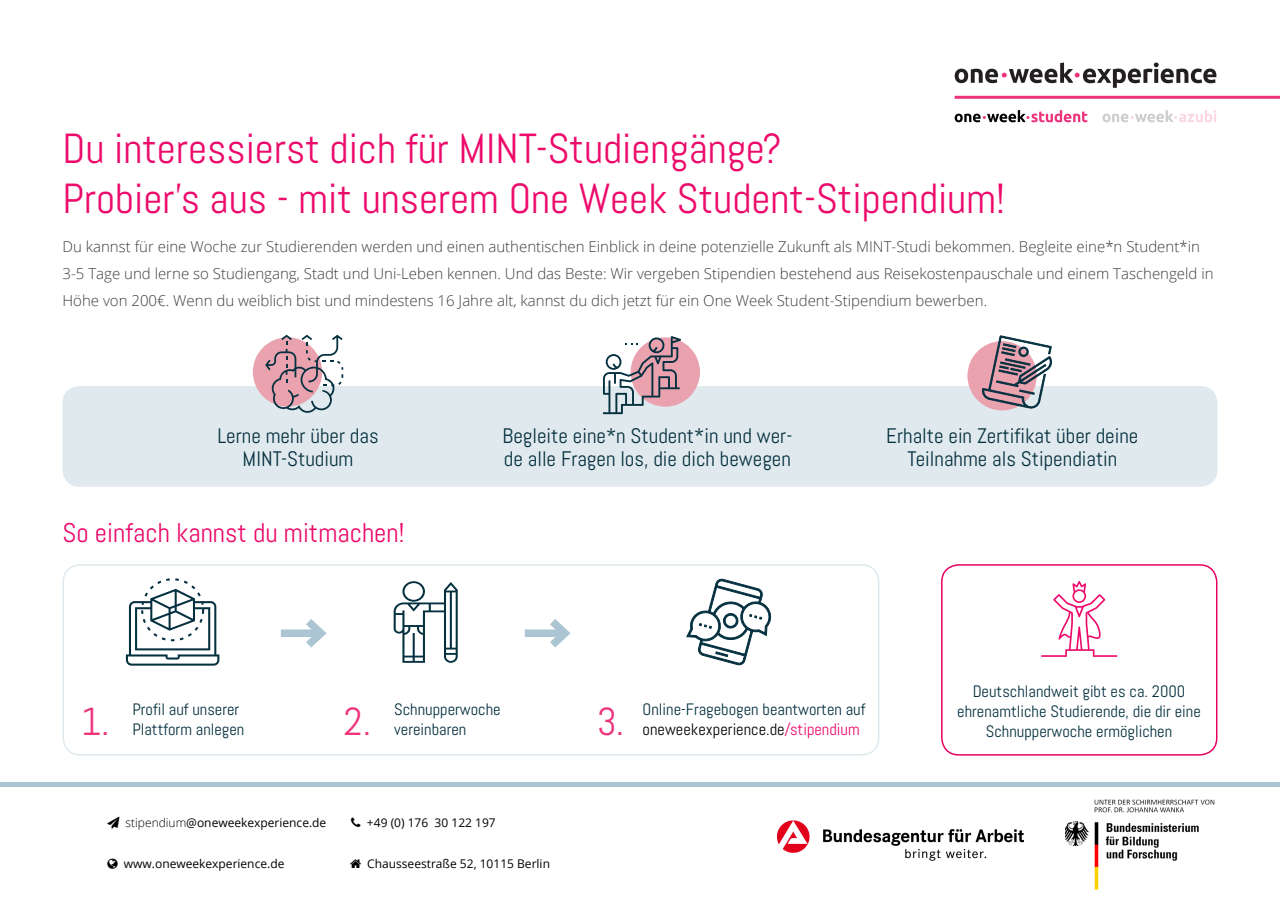
<style>
.page{position:relative;width:1280px;height:910px;background:#fff}
.page>*{position:absolute;margin:0;border:0;box-sizing:border-box;transform-origin:0 0}
.t1{font:42px "Abel";color:#ec0b6b}
.t2{font:39px "Abel";color:#ee337d}
.t3{font:27px "Abel";color:#ec0b6b}
.t4{font:21px/23px "Abel";color:#05303f;text-align:center}
.t5{font:16.5px/19.8px "Abel";color:#05303f;text-align:center}
.t6{font:16.5px "Abel";color:#000}
.Text_normal{font:300 15px/27px "Open Sans";color:#3e3e3f}
.t7{font:12px "Open Sans";color:#000}
.s1{color:#ec0b6b}
.s2{font-weight:300}
</style>
<div class="page">
<hr style="left:955px;top:96px;width:325px;height:3px;background:#ee337d">
<svg style="left:955px;top:63px;width:261px;height:25px"></svg>
<svg style="left:955px;top:110px;width:132px;height:12px"></svg>
<svg style="left:1102px;top:110px;width:114px;height:12px"></svg>
<div style="left:63px;top:564px;width:816px;height:192px;border:2px solid #e0e9ee;border-radius:17px"></div>
<svg style="left:686px;top:578px;width:86px;height:88px"></svg>
<div style="left:63px;top:386px;width:1154px;height:101px;background:#e0e9ee;border-radius:17px"></div>
<svg style="left:1041px;top:581px;width:76px;height:76px"></svg>
<div style="left:253px;top:337px;width:69px;height:70px;background:#eaa2af;border-radius:50%"></div>
<svg style="left:265px;top:335px;width:78px;height:78px"></svg>
<div style="left:631px;top:337px;width:69px;height:70px;background:#eaa2af;border-radius:50%"></div>
<svg style="left:603px;top:336px;width:78px;height:78px"></svg>
<div style="left:967px;top:341px;width:70px;height:69px;background:#eaa2af;border-radius:50%"></div>
<svg style="left:982px;top:335px;width:71px;height:75px"></svg>
<div style="left:281px;top:629px;width:40px;height:8px;background:#acc5d2"></div>
<svg style="left:298px;top:619px;width:29px;height:29px"></svg>
<div style="left:525px;top:629px;width:40px;height:8px;background:#acc5d2"></div>
<svg style="left:542px;top:619px;width:29px;height:29px"></svg>
<hr style="left:0;top:783px;width:1280px;height:4px;background:#acc5d2">
<img style="left:1065px;top:799px;width:150px;height:91px">
<img style="left:777px;top:820px;width:247px;height:41px">
<div style="left:941px;top:564px;width:276px;height:192px;border:2px solid #e60062;border-radius:17px"></div>
<svg style="left:126px;top:578px;width:93px;height:88px"></svg>
<svg style="left:394px;top:581px;width:64px;height:82px"></svg>
<h2 class="t1" style="left:63px;top:122px;width:720px">Du interessierst dich für MINT-Studiengänge?</h2>
<h2 class="t1" style="left:63px;top:172px;width:944px">Probier’s aus - mit unserem One Week Student-Stipendium!</h2>
<p class="Text_normal" style="left:63px;top:232px;width:1152px">Du kannst für eine Woche zur Studierenden werden und einen authentischen Einblick in deine potenzielle Zukunft als MINT-Studi bekommen. Begleite eine*n Student*in<br>3-5 Tage und lerne so Studiengang, Stadt und Uni-Leben kennen. Und das Beste: Wir vergeben Stipendien bestehend aus Reisekostenpauschale und einem Taschengeld in<br>Höhe von 200€. Wenn du weiblich bist und mindestens 16 Jahre alt, kannst du dich jetzt für ein One Week Student-Stipendium bewerben.</p>
<h2 class="t4" style="left:217px;top:424px;width:163px">Lerne mehr über das<br>MINT-Studium</h2>
<h2 class="t4" style="left:503px;top:424px;width:291px;text-align:left">Begleite eine*n Student*in und wer&shy;de alle Fragen los, die dich bewegen</h2>
<h2 class="t4" style="left:886px;top:424px;width:254px">Erhalte ein Zertifikat über deine<br>Teilnahme als Stipendiatin</h2>
<h2 class="t3" style="left:63px;top:516px;width:343px">So einfach kannst du mitmachen!</h2>
<p class="t2" style="left:81px;top:696px;width:30px">1.</p>
<h2 class="t5" style="left:132px;top:700px;width:109px">Profil auf unserer</h2>
<h2 class="t5" style="left:132px;top:719px;width:114px">Plattform anlegen</h2>
<p class="t2" style="left:344px;top:696px;width:29px">2.</p>
<h2 class="t5" style="left:394px;top:700px;width:108px">Schnupperwoche</h2>
<h2 class="t5" style="left:394px;top:719px;width:74px">vereinbaren</h2>
<p class="t2" style="left:597px;top:696px;width:29px">3.</p>
<h2 class="t5" style="left:643px;top:700px;width:224px">Online-Fragebogen beantworten auf</h2>
<h2 class="t6" style="left:643px;top:719px;width:219px">oneweekexperience.de<span class="s1">/stipendium</span></h2>
<h4 class="t5" style="left:957px;top:681px;width:245px">Deutschlandweit gibt es ca. 2000 ehrenamtliche Studierende, die dir eine<br>Schnupperwoche ermöglichen</h4>
<h4 class="t7" style="left:107px;top:815px;width:220px">➢ <span class="s2">stipendium</span>@oneweekexperience.de</h4>
<h4 class="t7" style="left:367px;top:815px;width:130px">+49 (0) 176 30 122 197</h4>
<h4 class="t7" style="left:124px;top:855px;width:162px">www.oneweekexperience.de</h4>
<h4 class="t7" style="left:367px;top:855px;width:184px">Chausseestraße 52, 10115 Berlin</h4>
</div>
